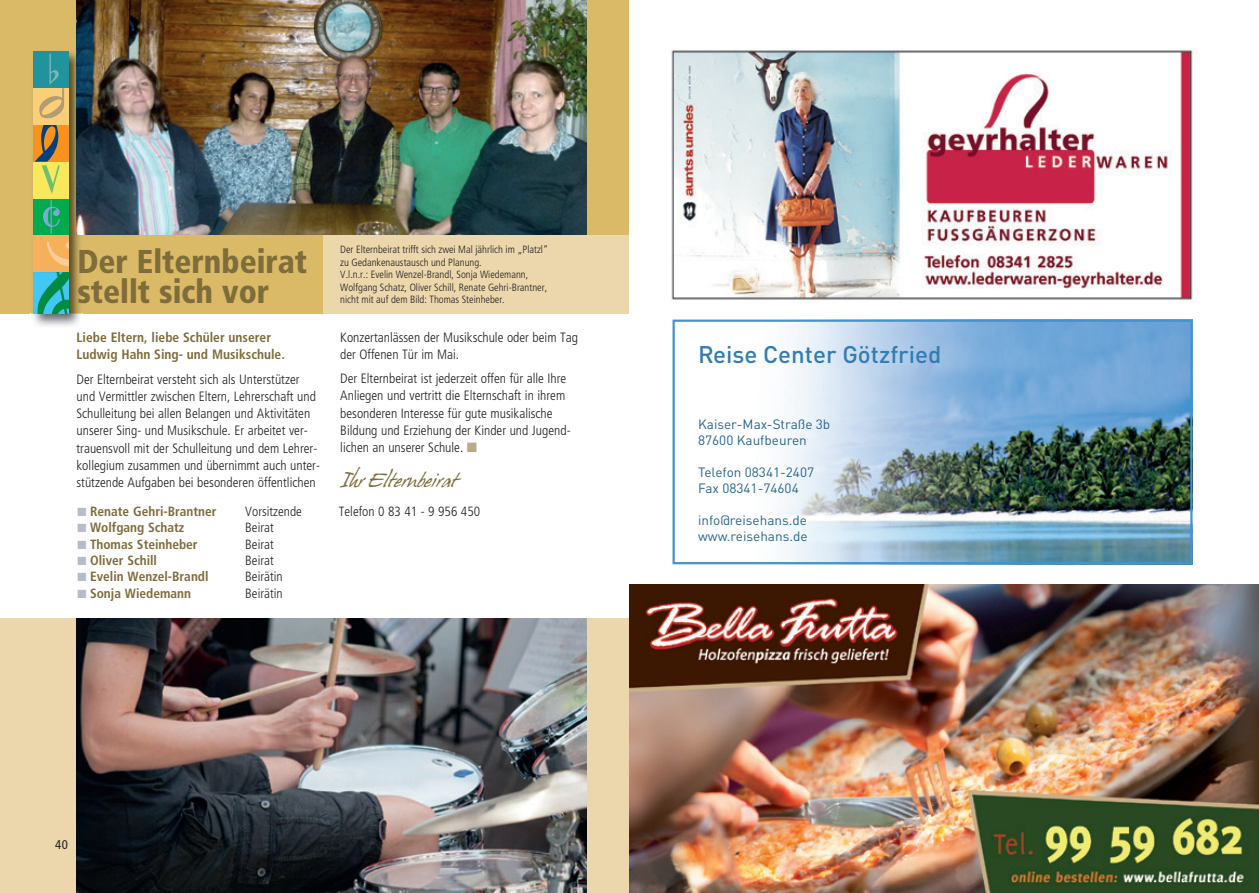
<style>
.page{position:relative;width:1259px;height:893px;background:#fff}
.page>*{position:absolute;margin:0;border:0;box-sizing:border-box;transform-origin:0 0}
.t1{font:900 condensed 33px/30px "Frutiger LT Pro";color:#7e6c3a;scale:.96 1}
.t2{font:500 23.85px "DINOT";color:#337db1}
.t3{font:18px "Hans Hand";color:#7e6c3a}
.t4{font:300 condensed 13.5px/17.2px "Frutiger LT";color:#231f20}
.t5{font:700 condensed 13.5px/17.2px "Frutiger LT";color:#7e6c3a}
.t6{font:700 condensed 13.35px "Frutiger LT";color:#7e6c3a}
.t7{font:13.35px/16px "DINOT";color:#28648f}
.t8{font:300 condensed 13.35px "Frutiger LT";color:#231f20}
.t9{font:condensed 12.75px "Frutiger LT";color:#231f20}
.t10{font:300 condensed 10.5px/12.6px "Frutiger LT";color:#231f20}
.s1{color:#b6bcc9}
.s2{color:#b9ab8a}
</style>
<div class="page">
<div style="left:0;top:0;width:629px;height:314px;background:#dab967"></div>
<div style="left:323px;top:235px;width:306px;height:79px;background:#ecd7ac"></div>
<div style="left:0;top:619px;width:629px;height:274px;background:#ecd7ac"></div>
<img style="left:31px;top:49px;width:51px;height:277px">
<div style="left:33px;top:51px;width:35px;height:37px;background:#20939c"></div>
<div style="left:33px;top:125px;width:35px;height:37px;background:#f7931d"></div>
<div style="left:33px;top:199px;width:35px;height:36px;background:#00aa4d"></div>
<svg style="left:43px;top:200px;width:17px;height:34px"></svg>
<div style="left:33px;top:235px;width:35px;height:37px;background:#f6af5a"></div>
<svg style="left:47px;top:242px;width:21px;height:24px"></svg>
<div style="left:33px;top:162px;width:35px;height:37px;background:#fae85c"></div>
<svg style="left:35px;top:125px;width:25px;height:69px"></svg>
<div style="left:33px;top:272px;width:35px;height:42px;background:#40c7f4"></div>
<svg style="left:37px;top:272px;width:31px;height:42px"></svg>
<div style="left:33px;top:88px;width:35px;height:37px;background:#fbcf78"></div>
<svg style="left:39px;top:54px;width:25px;height:64px"></svg>
<img style="left:77px;top:0;width:510px;height:235px">
<img style="left:77px;top:619px;width:510px;height:274px">
<img style="left:778px;top:323px;width:411px;height:238px">
<div style="left:672px;top:320px;width:520px;height:244px;border:2px solid #4194d0"></div>
<img style="left:671px;top:48px;width:522px;height:252px">
<img style="left:629px;top:584px;width:630px;height:309px">
<h1 class="t1" style="left:77px;top:246px;width:241px">Der Elternbeirat stellt sich vor</h1>
<p class="t10" style="left:340px;top:243px;width:209px">Der Elternbeirat trifft sich zwei Mal jährlich im „Platzl“ zu Gedankenaustausch und Planung.<br>V.l.n.r.: Evelin Wenzel-Brandl, Sonja Wiedemann, Wolfgang Schatz, Oliver Schill, Renate Gehri-Brantner, nicht mit auf dem Bild: Thomas Steinheber.</p>
<p class="t5" style="left:77px;top:328px;width:210px">Liebe Eltern, liebe Schüler unserer<br>Ludwig Hahn Sing- und Musikschule.</p>
<p class="t4" style="left:77px;top:370px;width:245px">Der Elternbeirat versteht sich als Unterstützer und Vermittler zwischen Eltern, Lehrerschaft und Schulleitung bei allen Belangen und Aktivitäten unserer Sing- und Musikschule. Er arbeitet ver&shy;trauensvoll mit der Schulleitung und dem Lehrer&shy;kollegium zusammen und übernimmt auch unter&shy;stützende Aufgaben bei besonderen öffentlichen</p>
<p class="t6" style="left:77px;top:503px;width:141px"><span class="s1">■</span> Renate Gehri-Brantner</p>
<p class="t8" style="left:245px;top:504px;width:58px">Vorsitzende</p>
<p class="t8" style="left:339px;top:504px;width:143px">Telefon 0 83 41 - 9 956 450</p>
<p class="t6" style="left:77px;top:520px;width:108px"><span class="s1">■</span> Wolfgang Schatz</p>
<p class="t8" style="left:245px;top:520px;width:30px">Beirat</p>
<p class="t6" style="left:77px;top:536px;width:122px"><span class="s1">■</span> Thomas Steinheber</p>
<p class="t8" style="left:245px;top:536px;width:30px">Beirat</p>
<p class="t6" style="left:77px;top:552px;width:81px"><span class="s1">■</span> Oliver Schill</p>
<p class="t8" style="left:245px;top:553px;width:30px">Beirat</p>
<p class="t6" style="left:77px;top:569px;width:133px"><span class="s1">■</span> Evelin Wenzel-Brandl</p>
<p class="t8" style="left:245px;top:569px;width:39px">Beirätin</p>
<p class="t6" style="left:77px;top:585px;width:115px"><span class="s1">■</span> Sonja Wiedemann</p>
<p class="t8" style="left:245px;top:586px;width:39px">Beirätin</p>
<p class="t4" style="left:340px;top:329px;width:239px">Konzertanlässen der Musikschule oder beim Tag der Offenen Tür im Mai.</p>
<p class="t4" style="left:340px;top:370px;width:232px">Der Elternbeirat ist jederzeit offen für alle Ihre Anliegen und vertritt die Elternschaft in ihrem besonderen Interesse für gute musikalische Bildung und Erziehung der Kinder und Jugend&shy;lichen an unserer Schule. <span class="s2">■</span></p>
<h3 class="t3" style="left:340px;top:470px;width:118px">Ihr Elternbeirat</h3>
<p class="t9" style="left:55px;top:837px;width:14px">40</p>
<h2 class="t2" style="left:698px;top:339px;width:245px">Reise Center Götzfried</h2>
<p class="t7" style="left:698px;top:416px;width:134px">Kaiser-Max-Straße 3b<br>87600 Kaufbeuren</p>
<p class="t7" style="left:698px;top:464px;width:118px">Telefon 08341-2407<br>Fax 08341-74604</p>
<p class="t7" style="left:698px;top:512px;width:111px">info@reisehans.de www.reisehans.de</p>
</div>
